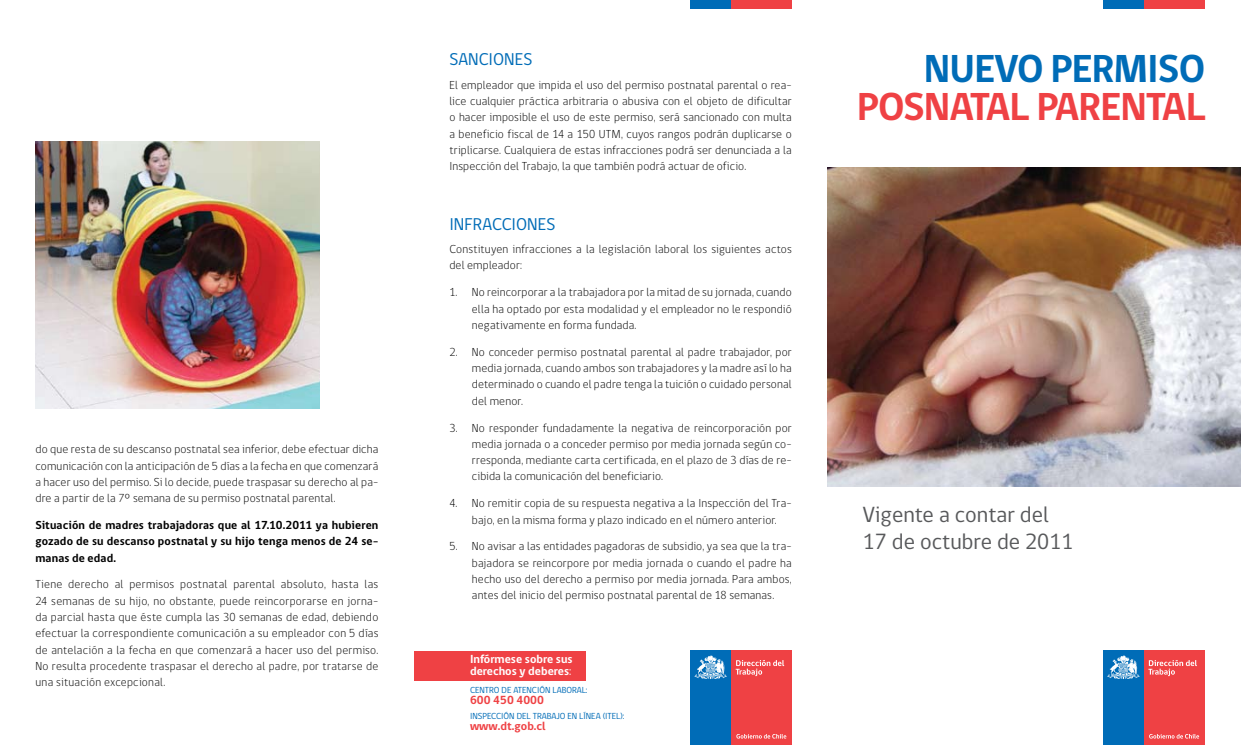
<style>
.page{position:relative;width:1241px;height:745px;background:#fff}
.page>*{position:absolute;margin:0;border:0;box-sizing:border-box;transform-origin:0 0}
.t1{font:700 40px/37.5px "gob CL";letter-spacing:-.02em;color:#ef4144;text-align:right}
.t2{font:22.5px/26.2px "gob CL";color:#58595b}
.t3{font:17.5px "gob CL";color:#006cb7}
.t4{font:700 12px/11.2px "gob CL";color:#fff}
.t5{font:700 12px "gob CL";color:#ef4144}
.t6{font:300 11.88px/16.2px "gob CL";letter-spacing:.01em;color:#000;text-align:justify}
.t7{font:700 11.88px/16.2px "gob CL";letter-spacing:.01em;color:#000;text-align:justify}
.t8{font:9px "gob CL";color:#006cb7}
.s1{font-weight:400}
.s2{color:#006cb7}
</style>
<div class="page">
<div style="left:1102px;top:739px;width:42px;height:5px;background:#006cb7"></div>
<div style="left:1144px;top:739px;width:59px;height:5px;background:#ef4144"></div>
<div style="left:1102px;top:650px;width:42px;height:92px;background:#006cb7"></div>
<div style="left:1144px;top:650px;width:59px;height:92px;background:#ef4144"></div>
<svg style="left:1149px;top:734px;width:49px;height:4px"></svg>
<svg style="left:1107px;top:655px;width:32px;height:23px"></svg>
<svg style="left:1148px;top:660px;width:48px;height:15px"></svg>
<div style="left:1102px;top:0;width:42px;height:9px;background:#006cb7"></div>
<div style="left:1144px;top:0;width:59px;height:9px;background:#ef4144"></div>
<div style="left:690px;top:739px;width:41px;height:5px;background:#006cb7"></div>
<div style="left:731px;top:739px;width:60px;height:5px;background:#ef4144"></div>
<div style="left:690px;top:0;width:41px;height:9px;background:#006cb7"></div>
<div style="left:731px;top:0;width:60px;height:9px;background:#ef4144"></div>
<div style="left:690px;top:650px;width:41px;height:92px;background:#006cb7"></div>
<div style="left:731px;top:650px;width:60px;height:92px;background:#ef4144"></div>
<svg style="left:736px;top:734px;width:50px;height:4px"></svg>
<svg style="left:694px;top:655px;width:32px;height:23px"></svg>
<svg style="left:735px;top:660px;width:49px;height:15px"></svg>
<div style="left:413px;top:650px;width:172px;height:30px;background:#ef4144"></div>
<img style="left:827px;top:167px;width:413px;height:319px">
<img style="left:35px;top:141px;width:285px;height:267px">
<p class="t6" style="left:35px;top:441px;width:344px">do que resta de su descanso postnatal sea inferior, debe efectuar dicha comunicación con la anticipación de 5 días a la fecha en que comenzará a hacer uso del permiso. Si lo decide, puede traspasar su derecho al pa&shy;dre a partir de la 7º semana de su permiso postnatal parental.</p>
<p class="t7" style="left:35px;top:517px;width:344px">Situación de madres trabajadoras que al 17.10.2011 ya hubieren gozado de su descanso postnatal y su hijo tenga menos de 24 se&shy;manas de edad.</p>
<p class="t6" style="left:35px;top:576px;width:344px">Tiene derecho al permisos postnatal parental absoluto, hasta las 24 semanas de su hijo, no obstante, puede reincorporarse en jorna&shy;da parcial hasta que éste cumpla las 30 semanas de edad, debiendo efectuar la correspondiente comunicación a su empleador con 5 días de antelación a la fecha en que comenzará a hacer uso del permiso.<br>No resulta procedente traspasar el derecho al padre, por tratarse de una situación excepcional.</p>
<p class="t3" style="left:449px;top:48px;width:20px">Sanciones</p>
<p class="t6" style="left:449px;top:77px;width:344px">El empleador que impida el uso del permiso postnatal parental o rea&shy;lice cualquier práctica arbitraria o abusiva con el objeto de dificultar o hacer imposible el uso de este permiso, será sancionado con multa a beneficio fiscal de 14 a 150 UTM, cuyos rangos podrán duplicarse o triplicarse. Cualquiera de estas infracciones podrá ser denunciada a la Inspección del Trabajo, la que también podrá actuar de oficio.</p>
<p class="t3" style="left:449px;top:212px;width:34px">Infracciones</p>
<p class="t6" style="left:449px;top:241px;width:344px">Constituyen infracciones a la legislación laboral los siguientes actos del empleador:</p>
<p class="t6" style="left:472px;top:284px;width:321px;text-indent:-23px">1. No reincorporar a la trabajadora por la mitad de su jornada, cuando ella ha optado por esta modalidad y el empleador no le respondió negativamente en forma fundada.</p>
<p class="t6" style="left:472px;top:344px;width:321px;text-indent:-23px">2. No conceder permiso postnatal parental al padre trabajador, por media jornada, cuando ambos son trabajadores y la madre así lo ha determinado o cuando el padre tenga la tuición o cuidado personal del menor.</p>
<p class="t6" style="left:472px;top:419px;width:321px;text-indent:-23px">3. No responder fundadamente la negativa de reincorporación por media jornada o a conceder permiso por media jornada según co&shy;rresponda, mediante carta certificada, en el plazo de 3 días de re&shy;cibida la comunicación del beneficiario.</p>
<p class="t6" style="left:472px;top:495px;width:321px;text-indent:-23px">4. No remitir copia de su respuesta negativa a la Inspección del Tra&shy;bajo, en la misma forma y plazo indicado en el número anterior.</p>
<p class="t6" style="left:472px;top:538px;width:321px;text-indent:-23px">5. No avisar a las entidades pagadoras de subsidio, ya sea que la tra&shy;bajadora se reincorpore por media jornada o cuando el padre ha hecho uso del derecho a permiso por media jornada. Para ambos, antes del inicio del permiso postnatal parental de 18 semanas.</p>
<p class="t4" style="left:470px;top:653px;width:104px">Infórmese sobre sus derechos y deberes<span class="s1">:</span></p>
<p class="t8" style="left:470px;top:683px;width:119px">CENTRO DE ATENCIÓN LABORAL:</p>
<p class="t5" style="left:470px;top:691px;width:75px">600 450 4000</p>
<p class="t8" style="left:470px;top:709px;width:156px">INSPECCIÓN DEL TRABAJO EN LÍNEA (ITEL):</p>
<p class="t5" style="left:470px;top:717px;width:77px">www.dt.gob.cl</p>
<p class="t1" style="left:857px;top:51px;width:350px"><span class="s2">NUEVO PERMISO<br></span>POSNATAL PARENTAL</p>
<p class="t2" style="left:862px;top:502px;width:212px">Vigente a contar del<br>17 de octubre de 2011</p>
</div>
